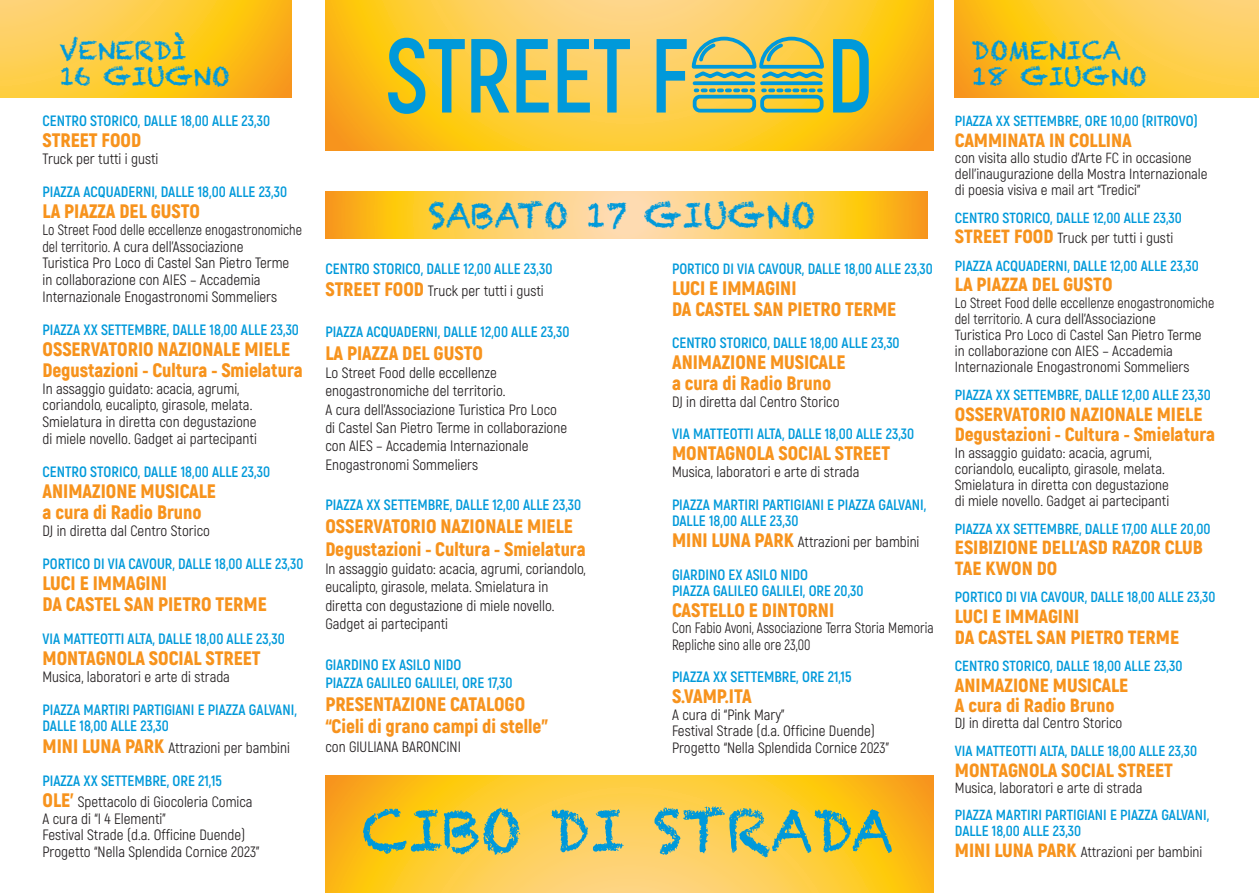
<style>
.page{position:relative;width:1259px;height:893px;background:#fff}
.page>*{position:absolute;margin:0;border:0;box-sizing:border-box;transform-origin:0 0}
.t1{font:700 105px "Akrobat";letter-spacing:-.01em;color:#0099da;scale:.87 1}
.t2{font:57.45px "Chalkduster";color:#0099da}
.t3{font:34.5px "Chalkduster";color:#0099da}
.DATA{font:25.5px/25.7px "Chalkduster";color:#0099da}
.t4{font:900 19.5px/21.1px "Akrobat";color:#f7931d}
.t5{font:900 19.05px/20.5px "Akrobat";color:#f7931d}
.t6{font:15px/18.3px "Akrobat";color:#231f20}
.t7{font:700 15px/16.2px "Akrobat";color:#0099da}
.t8{font:15px/16.6px "Akrobat";color:#231f20;scale:.93 1}
.t9{font:14.7px/16.2px "Akrobat";color:#231f20}
.t10{font:700 14.7px/15.9px "Akrobat";color:#0099da}
.t11{font:14.7px/16.2px "Akrobat";color:#231f20;scale:.95 1}
.s1{font-weight:900;font-size:19.5px;color:#f7931d}
.s2{font-weight:900;font-size:19.05px;color:#f7931d}
</style>
<div class="page">
<svg style="left:0;top:0;width:291px;height:98px"></svg>
<svg style="left:955px;top:0;width:304px;height:98px"></svg>
<svg style="left:325px;top:775px;width:608px;height:118px"></svg>
<svg style="left:325px;top:0;width:608px;height:151px"></svg>
<svg style="left:325px;top:192px;width:602px;height:46px"></svg>
<svg style="left:694px;top:81px;width:59px;height:4px"></svg>
<svg style="left:695px;top:89px;width:58px;height:3px"></svg>
<div style="left:693px;top:95px;width:63px;height:18px;border:4px solid #0099da;border-radius:5px"></div>
<svg style="left:762px;top:81px;width:59px;height:4px"></svg>
<svg style="left:763px;top:89px;width:58px;height:3px"></svg>
<div style="left:760px;top:95px;width:63px;height:18px;border:4px solid #0099da;border-radius:5px"></div>
<svg style="left:689px;top:35px;width:137px;height:46px"></svg>
<p class="DATA" style="left:60px;top:37px;width:172px">VENERDÌ<br>16 GIUGNO</p>
<p class="t7" style="left:43px;top:113px;width:229px">CENTRO STORICO, DALLE 18,00 ALLE 23,30</p>
<p class="t4" style="left:43px;top:130px;width:100px">STREET FOOD</p>
<p class="t6" style="left:43px;top:150px;width:117px">Truck per tutti i gusti</p>
<p class="t7" style="left:43px;top:184px;width:246px">PIAZZA ACQUADERNI, DALLE 18,00 ALLE 23,30</p>
<p class="t4" style="left:43px;top:201px;width:159px">LA PIAZZA DEL GUSTO</p>
<p class="t8" style="left:43px;top:221px;width:280px">Lo Street Food delle eccellenze enogastronomiche del territorio. A cura dell’Associazione<br>Turistica Pro Loco di Castel San Pietro Terme in collaborazione con AIES – Accademia Internazionale Enogastronomi Sommeliers</p>
<p class="t7" style="left:43px;top:321px;width:258px">PIAZZA XX SETTEMBRE, DALLE 18,00 ALLE 23,30</p>
<p class="t4" style="left:43px;top:338px;width:249px">OSSERVATORIO NAZIONALE MIELE</p>
<p class="t4" style="left:43px;top:359px;width:262px">Degustazioni - Cultura - Smielatura</p>
<p class="t6" style="left:43px;top:379px;width:198px">In assaggio guidato: acacia, agrumi,</p>
<p class="t6" style="left:43px;top:396px;width:211px">coriandolo, eucalipto, girasole, melata.</p>
<p class="t6" style="left:43px;top:413px;width:216px">Smielatura in diretta con degustazione</p>
<p class="t6" style="left:43px;top:429px;width:216px">di miele novello. Gadget ai partecipanti</p>
<p class="t7" style="left:43px;top:463px;width:229px">CENTRO STORICO, DALLE 18,00 ALLE 23,30</p>
<p class="t4" style="left:43px;top:480px;width:175px">ANIMAZIONE MUSICALE</p>
<p class="t4" style="left:43px;top:501px;width:161px">a cura di Radio Bruno</p>
<p class="t6" style="left:43px;top:521px;width:169px">DJ in diretta dal Centro Storico</p>
<p class="t7" style="left:43px;top:555px;width:262px">PORTICO DI VIA CAVOUR, DALLE 18,00 ALLE 23,30</p>
<p class="t4" style="left:43px;top:572px;width:226px">LUCI E IMMAGINI<br>DA CASTEL SAN PIETRO TERME</p>
<p class="t7" style="left:43px;top:631px;width:244px">VIA MATTEOTTI ALTA, DALLE 18,00 ALLE 23,30</p>
<p class="t4" style="left:43px;top:648px;width:220px">MONTAGNOLA SOCIAL STREET</p>
<p class="t6" style="left:43px;top:668px;width:189px">Musica, laboratori e arte di strada</p>
<p class="t7" style="left:43px;top:702px;width:256px">PIAZZA MARTIRI PARTIGIANI E PIAZZA GALVANI,</p>
<p class="t7" style="left:43px;top:718px;width:128px">DALLE 18,00 ALLE 23,30</p>
<p class="t6" style="left:43px;top:738px;width:249px"><span class="s1">MINI LUNA PARK</span> Attrazioni per bambini</p>
<p class="t7" style="left:43px;top:772px;width:181px">PIAZZA XX SETTEMBRE, ORE 21,15</p>
<p class="t6" style="left:43px;top:792px;width:212px"><span class="s1">OLE’</span> Spettacolo di Giocoleria Comica</p>
<p class="t6" style="left:43px;top:809px;width:125px">A cura di “I 4 Elementi”</p>
<p class="t6" style="left:43px;top:826px;width:204px">Festival Strade (d.a. Officine Duende)</p>
<p class="t6" style="left:43px;top:842px;width:218px">Progetto “Nella Splendida Cornice 2023”</p>
<p class="t1" style="left:386px;top:10px;width:350px">STREET F</p>
<p class="t1" style="left:826px;top:10px;width:55px">D</p>
<p class="t3" style="left:429px;top:195px;width:388px">SABATO 17 GIUGNO</p>
<p class="t7" style="left:325px;top:260px;width:228px">CENTRO STORICO, DALLE 12,00 ALLE 23,30</p>
<p class="t6" style="left:325px;top:282px;width:220px"><span class="s1">STREET FOOD</span> Truck per tutti i gusti</p>
<p class="t7" style="left:325px;top:324px;width:246px">PIAZZA ACQUADERNI, DALLE 12,00 ALLE 23,30</p>
<p class="t4" style="left:325px;top:342px;width:159px">LA PIAZZA DEL GUSTO</p>
<p class="t6" style="left:325px;top:364px;width:243px">Lo Street Food delle eccellenze enogastronomiche del territorio.<br>A cura dell’Associazione Turistica Pro Loco di Castel San Pietro Terme in collaborazione con AIES – Accademia Internazionale Enogastronomi Sommeliers</p>
<p class="t7" style="left:325px;top:497px;width:257px">PIAZZA XX SETTEMBRE, DALLE 12,00 ALLE 23,30</p>
<p class="t4" style="left:325px;top:515px;width:249px">OSSERVATORIO NAZIONALE MIELE</p>
<p class="t4" style="left:325px;top:538px;width:262px">Degustazioni - Cultura - Smielatura</p>
<p class="t6" style="left:325px;top:560px;width:262px">In assaggio guidato: acacia, agrumi, coriandolo, eucalipto, girasole, melata. Smielatura in diretta con degustazione di miele novello.<br>Gadget ai partecipanti</p>
<p class="t7" style="left:325px;top:655px;width:189px;line-height:18px">GIARDINO EX ASILO NIDO<br>PIAZZA GALILEO GALILEI, ORE 17,30</p>
<p class="t4" style="left:325px;top:692px;width:224px;line-height:22.8px">PRESENTAZIONE CATALOGO “Cieli di grano campi di stelle”</p>
<p class="t6" style="left:325px;top:737px;width:137px">con GIULIANA BARONCINI</p>
<p class="t7" style="left:672px;top:260px;width:262px">PORTICO DI VIA CAVOUR, DALLE 18,00 ALLE 23,30</p>
<p class="t4" style="left:672px;top:277px;width:226px">LUCI E IMMAGINI<br>DA CASTEL SAN PIETRO TERME</p>
<p class="t7" style="left:672px;top:335px;width:229px">CENTRO STORICO, DALLE 18,00 ALLE 23,30</p>
<p class="t4" style="left:672px;top:352px;width:175px">ANIMAZIONE MUSICALE</p>
<p class="t4" style="left:672px;top:373px;width:161px">a cura di Radio Bruno</p>
<p class="t6" style="left:672px;top:392px;width:169px">DJ in diretta dal Centro Storico</p>
<p class="t7" style="left:672px;top:426px;width:244px">VIA MATTEOTTI ALTA, DALLE 18,00 ALLE 23,30</p>
<p class="t4" style="left:672px;top:443px;width:220px">MONTAGNOLA SOCIAL STREET</p>
<p class="t6" style="left:672px;top:463px;width:189px">Musica, laboratori e arte di strada</p>
<p class="t7" style="left:672px;top:496px;width:256px">PIAZZA MARTIRI PARTIGIANI E PIAZZA GALVANI,<br>DALLE 18,00 ALLE 23,30</p>
<p class="t6" style="left:672px;top:532px;width:249px"><span class="s1">MINI LUNA PARK</span> Attrazioni per bambini</p>
<p class="t7" style="left:672px;top:566px;width:193px">GIARDINO EX ASILO NIDO<br>PIAZZA GALILEO GALILEI, ORE 20,30</p>
<p class="t4" style="left:672px;top:599px;width:164px">CASTELLO E DINTORNI</p>
<p class="t8" style="left:672px;top:620px;width:283px">Con Fabio Avoni, Associazione Terra Storia Memoria</p>
<p class="t8" style="left:672px;top:636px;width:150px">Repliche sino alle ore 23,00</p>
<p class="t7" style="left:672px;top:669px;width:181px">PIAZZA XX SETTEMBRE, ORE 21,15</p>
<p class="t4" style="left:672px;top:686px;width:81px">S.VAMP.ITA</p>
<p class="t6" style="left:672px;top:705px;width:114px">A cura di “Pink Mary”</p>
<p class="t6" style="left:672px;top:722px;width:204px">Festival Strade (d.a. Officine Duende)</p>
<p class="t6" style="left:672px;top:738px;width:218px">Progetto “Nella Splendida Cornice 2023”</p>
<p class="t2" style="left:362px;top:797px;width:533px">CIBO DI STRADA</p>
<p class="DATA" style="left:972px;top:37px;width:177px">DOMENICA<br>18 GIUGNO</p>
<p class="t10" style="left:955px;top:113px;width:244px">PIAZZA XX SETTEMBRE, ORE 10,00 (RITROVO)</p>
<p class="t5" style="left:955px;top:130px;width:178px">CAMMINATA IN COLLINA</p>
<p class="t9" style="left:955px;top:150px;width:238px">con visita allo studio d’Arte FC in occasione</p>
<p class="t9" style="left:955px;top:166px;width:254px">dell’inaugurazione della Mostra Internazionale di poesia visiva e mail art “Tredici”</p>
<p class="t10" style="left:955px;top:210px;width:228px">CENTRO STORICO, DALLE 12,00 ALLE 23,30</p>
<p class="t9" style="left:955px;top:230px;width:220px"><span class="s2">STREET FOOD</span> Truck per tutti i gusti</p>
<p class="t10" style="left:955px;top:258px;width:246px">PIAZZA ACQUADERNI, DALLE 12,00 ALLE 23,30</p>
<p class="t5" style="left:955px;top:274px;width:159px">LA PIAZZA DEL GUSTO</p>
<p class="t11" style="left:955px;top:294px;width:274px">Lo Street Food delle eccellenze enogastronomiche del territorio. A cura dell’Associazione<br>Turistica Pro Loco di Castel San Pietro Terme in collaborazione con AIES – Accademia Internazionale Enogastronomi Sommeliers</p>
<p class="t10" style="left:955px;top:387px;width:257px">PIAZZA XX SETTEMBRE, DALLE 12,00 ALLE 23,30</p>
<p class="t5" style="left:955px;top:403px;width:249px">OSSERVATORIO NAZIONALE MIELE</p>
<p class="t5" style="left:955px;top:424px;width:262px">Degustazioni - Cultura - Smielatura</p>
<p class="t9" style="left:955px;top:444px;width:216px">In assaggio guidato: acacia, agrumi, coriandolo, eucalipto, girasole, melata.<br>Smielatura in diretta con degustazione di miele novello. Gadget ai partecipanti</p>
<p class="t10" style="left:955px;top:520px;width:257px">PIAZZA XX SETTEMBRE, DALLE 17,00 ALLE 20,00</p>
<p class="t5" style="left:955px;top:537px;width:249px">ESIBIZIONE DELL’ASD RAZOR CLUB</p>
<p class="t5" style="left:955px;top:558px;width:104px">TAE KWON DO</p>
<p class="t10" style="left:955px;top:589px;width:262px">PORTICO DI VIA CAVOUR, DALLE 18,00 ALLE 23,30</p>
<p class="t5" style="left:955px;top:606px;width:226px">LUCI E IMMAGINI<br>DA CASTEL SAN PIETRO TERME</p>
<p class="t10" style="left:955px;top:658px;width:229px">CENTRO STORICO, DALLE 18,00 ALLE 23,30</p>
<p class="t5" style="left:955px;top:675px;width:175px">ANIMAZIONE MUSICALE<br>A cura di Radio Bruno</p>
<p class="t9" style="left:955px;top:715px;width:169px">DJ in diretta dal Centro Storico</p>
<p class="t10" style="left:955px;top:743px;width:244px">VIA MATTEOTTI ALTA, DALLE 18,00 ALLE 23,30</p>
<p class="t5" style="left:955px;top:759px;width:220px">MONTAGNOLA SOCIAL STREET</p>
<p class="t9" style="left:955px;top:780px;width:189px">Musica, laboratori e arte di strada</p>
<p class="t10" style="left:955px;top:807px;width:256px">PIAZZA MARTIRI PARTIGIANI E PIAZZA GALVANI,<br>DALLE 18,00 ALLE 23,30</p>
<p class="t9" style="left:955px;top:844px;width:249px"><span class="s2">MINI LUNA PARK</span> Attrazioni per bambini</p>
</div>
